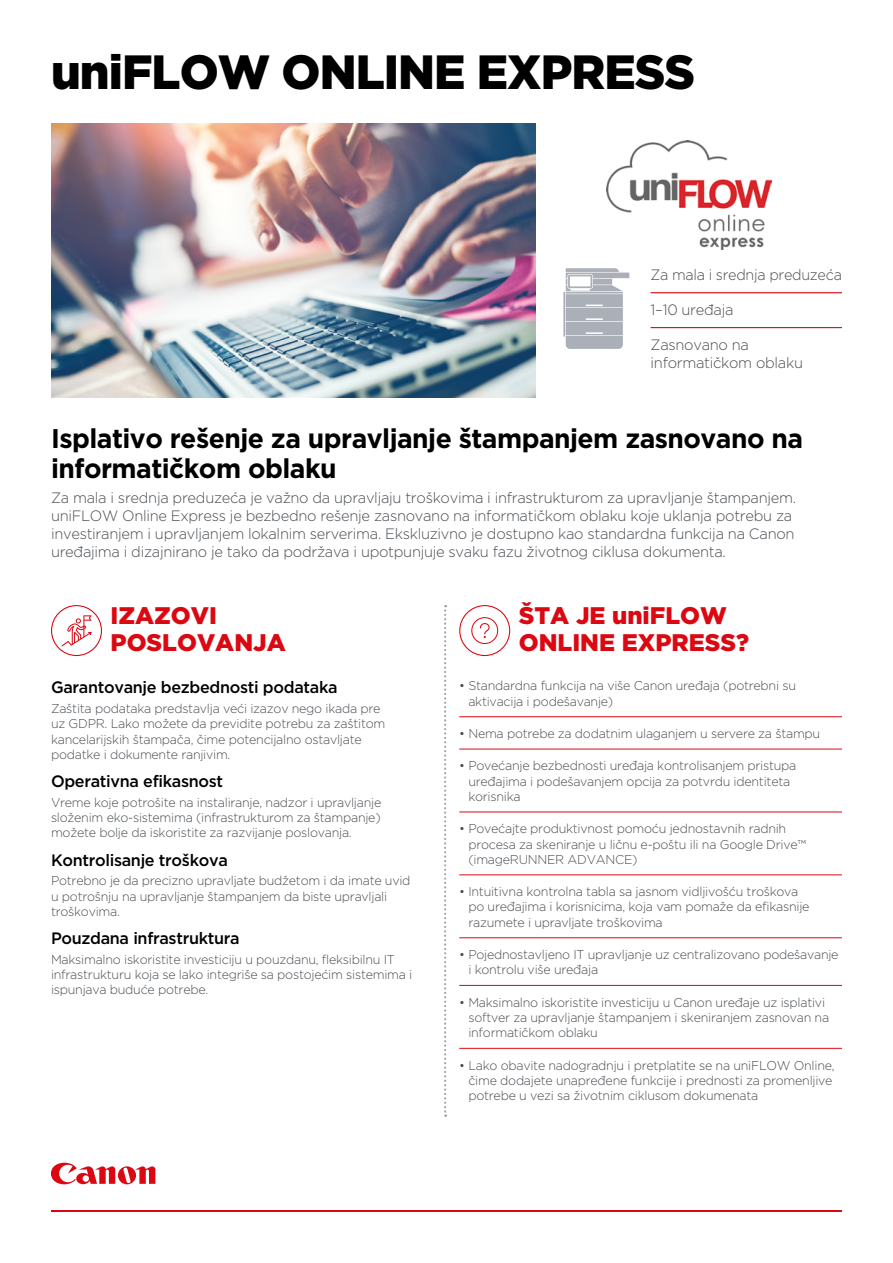
<style>
.page{position:relative;width:893px;height:1263px;background:#fff}
.page>*{position:absolute;margin:0;border:0;box-sizing:border-box;transform-origin:0 0}
.t1{font:900 48px "Gotham";letter-spacing:-.02em;color:#000}
.t2{font:700 27px/30px "Gotham";letter-spacing:-.02em;color:#000}
.t3{font:900 24px/27px "Gotham";color:#db0812}
.t4{font:500 16.5px "Gotham";letter-spacing:-.02em;color:#000}
.t5{font:300 15px/18px "Gotham";letter-spacing:-.02em;color:#484d52}
.t6{font:300 15px "Gotham";letter-spacing:-.02em;color:#484d52;scale:.96 1}
.t7{font:300 12.75px/15.3px "Gotham";letter-spacing:-.02em;color:#484d52}
</style>
<div class="page">
<svg style="left:51px;top:1162px;width:104px;height:23px"></svg>
<hr style="left:51px;top:1210px;width:791px;height:2px;background:#db0812">
<svg style="left:51px;top:605px;width:51px;height:51px"></svg>
<svg style="left:459px;top:605px;width:51px;height:51px"></svg>
<svg style="left:563px;top:268px;width:66px;height:81px"></svg>
<img style="left:51px;top:123px;width:485px;height:275px">
<hr style="left:459px;top:716px;width:383px;height:1px;background:#db0812">
<hr style="left:459px;top:749px;width:383px;height:1px;background:#db0812">
<hr style="left:459px;top:811px;width:383px;height:1px;background:#db0812">
<hr style="left:459px;top:874px;width:383px;height:1px;background:#db0812">
<hr style="left:459px;top:937px;width:383px;height:1px;background:#db0812">
<hr style="left:459px;top:985px;width:383px;height:1px;background:#db0812">
<hr style="left:459px;top:1048px;width:383px;height:1px;background:#db0812">
<svg style="left:444px;top:605px;width:2px;height:512px"></svg>
<hr style="left:651px;top:292px;width:191px;height:1px;background:#db0812">
<hr style="left:651px;top:327px;width:191px;height:1px;background:#db0812">
<img style="left:607px;top:141px;width:164px;height:108px">
<h1 class="t1" style="left:51px;top:39px;width:646px">uniFLOW ONLINE EXPRESS</h1>
<p class="t6" style="left:651px;top:265px;width:201px">Za mala i srednja preduzeća</p>
<p class="t5" style="left:651px;top:301px;width:84px">1–10 uređaja</p>
<p class="t5" style="left:651px;top:336px;width:154px">Zasnovano na informatičkom oblaku</p>
<h2 class="t2" style="left:51px;top:423px;width:754px">Isplativo rešenje za upravljanje štampanjem zasnovano na informatičkom oblaku</h2>
<p class="t5" style="left:51px;top:488px;width:747px">Za mala i srednja preduzeća je važno da upravljaju troškovima i infrastrukturom za upravljanje štampanjem. uniFLOW Online Express je bezbedno rešenje zasnovano na informatičkom oblaku koje uklanja potrebu za investiranjem i upravljanjem lokalnim serverima. Ekskluzivno je dostupno kao standardna funkcija na Canon uređajima i dizajnirano je tako da podržava i upotpunjuje svaku fazu životnog ciklusa dokumenta.</p>
<h3 class="t3" style="left:111px;top:602px;width:177px">IZAZOVI<br>POSLOVANJA</h3>
<h3 class="t3" style="left:519px;top:602px;width:232px">ŠTA JE uniFLOW<br>ONLINE EXPRESS?</h3>
<p class="t4" style="left:51px;top:677px;width:288px">Garantovanje bezbednosti podataka</p>
<p class="t7" style="left:51px;top:700px;width:336px">Zaštita podataka predstavlja veći izazov nego ikada pre uz GDPR. Lako možete da previdite potrebu za zaštitom kancelarijskih štampača, čime potencijalno ostavljate podatke i dokumente ranjivim.</p>
<p class="t4" style="left:51px;top:770px;width:174px">Operativna efikasnost</p>
<p class="t7" style="left:51px;top:794px;width:332px;text-align:justify">Vreme koje potrošite na instaliranje, nadzor i upravljanje složenim eko-sistemima (infrastrukturom za štampanje) možete bolje da iskoristite za razvijanje poslovanja.</p>
<p class="t4" style="left:51px;top:849px;width:178px">Kontrolisanje troškova</p>
<p class="t7" style="left:51px;top:873px;width:361px">Potrebno je da precizno upravljate budžetom i da imate uvid u potrošnju na upravljanje štampanjem da biste upravljali troškovima.</p>
<p class="t4" style="left:51px;top:927px;width:190px">Pouzdana infrastruktura</p>
<p class="t7" style="left:51px;top:951px;width:363px">Maksimalno iskoristite investiciju u pouzdanu, fleksibilnu IT infrastrukturu koja se lako integriše sa postojećim sistemima i ispunjava buduće potrebe.</p>
<p class="t7" style="left:468px;top:678px;width:329px;text-indent:-9px">• Standardna funkcija na više Canon uređaja (potrebni su aktivacija i podešavanje)</p>
<p class="t7" style="left:459px;top:725px;width:362px">• Nema potrebe za dodatnim ulaganjem u servere za štampu</p>
<p class="t7" style="left:468px;top:758px;width:329px;text-indent:-9px">• Povećanje bezbednosti uređaja kontrolisanjem pristupa uređajima i podešavanjem opcija za potvrdu identiteta korisnika</p>
<p class="t7" style="left:468px;top:821px;width:339px;text-indent:-9px">• Povećajte produktivnost pomoću jednostavnih radnih procesa za skeniranje u ličnu e-poštu ili na Google Drive™ (imageRUNNER ADVANCE)</p>
<p class="t7" style="left:468px;top:884px;width:343px;text-indent:-9px">• Intuitivna kontrolna tabla sa jasnom vidljivošću troškova po uređajima i korisnicima, koja vam pomaže da efikasnije razumete i upravljate troškovima</p>
<p class="t7" style="left:468px;top:946px;width:372px;text-indent:-9px">• Pojednostavljeno IT upravljanje uz centralizovano podešavanje i kontrolu više uređaja</p>
<p class="t7" style="left:468px;top:994px;width:362px;text-indent:-9px">• Maksimalno iskoristite investiciju u Canon uređaje uz isplativi softver za upravljanje štampanjem i skeniranjem zasnovan na informatičkom oblaku</p>
<p class="t7" style="left:468px;top:1057px;width:368px;text-indent:-9px">• Lako obavite nadogradnju i pretplatite se na uniFLOW Online, čime dodajete unapređene funkcije i prednosti za promenljive potrebe u vezi sa životnim ciklusom dokumenata</p>
</div>
